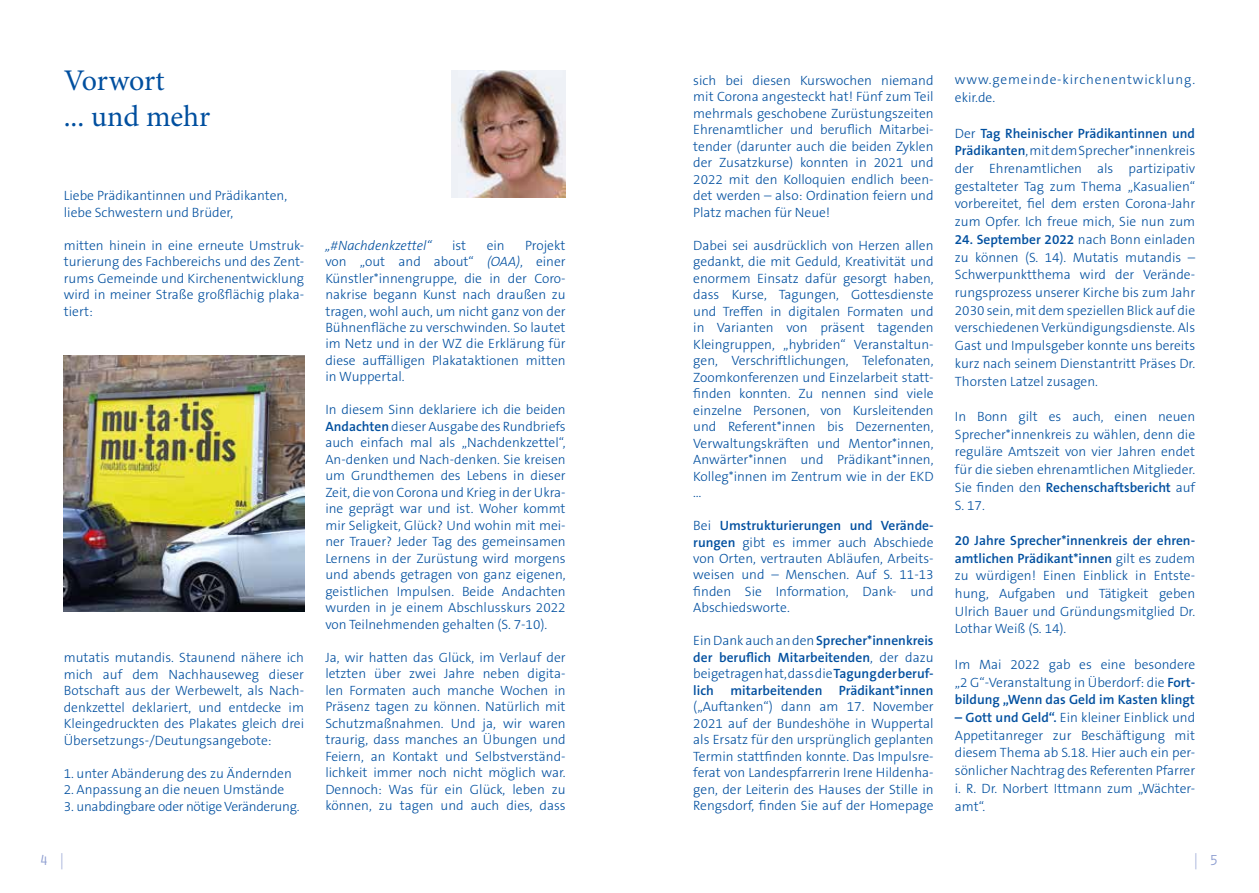
<style>
.page{position:relative;width:1259px;height:893px;background:#fff}
.page>*{position:absolute;margin:0;border:0;box-sizing:border-box;transform-origin:0 0}
.t1{font:30px/36px "Minion Pro";letter-spacing:-.005em;color:#004f9f}
.t2{font:15px "Orator Std";color:#8e9ed1}
.t3{font:300 13.5px/16.5px "The Sans OT3";color:#004f9f;text-align:justify}
.t4{font:600 13.5px/16.5px "The Sans OT6";color:#004f9f}
.t5{font:300 13.5px/17.7px "The Sans OT3";letter-spacing:.06em;color:#004f9f}
.t6{font:300 13.5px "The Sans OT3";letter-spacing:-.02em;color:#004f9f}
.t7{font:italic 300 13.5px "The Sans OT3";color:#004f9f}
.s1{font-family:"The Sans OT3";font-weight:300}
.s2{font-family:"The Sans OT6";font-weight:600}
.s3{font-style:italic}
</style>
<div class="page">
<img style="left:64px;top:355px;width:240px;height:256px">
<img style="left:451px;top:71px;width:115px;height:127px">
<h1 class="t1" style="left:64px;top:62px;width:148px">Vorwort<br>... und mehr</h1>
<p class="t3" style="left:693px;top:72px;width:242px">sich bei diesen Kurswochen niemand mit Corona angesteckt hat! Fünf zum Teil mehrmals geschobene Zurüstungszeiten Ehrenamtlicher und beruflich Mitarbei&shy;tender (darunter auch die beiden Zyklen der Zusatzkurse) konnten in 2021 und 2022 mit den Kolloquien endlich been&shy;det werden – also: Ordination feiern und Platz machen für Neue!</p>
<p class="t3" style="left:693px;top:237px;width:242px">Dabei sei ausdrücklich von Herzen allen gedankt, die mit Geduld, Kreativität und enormem Einsatz dafür gesorgt haben, dass Kurse, Tagungen, Gottesdienste und Treffen in digitalen Formaten und in Varianten von präsent tagenden Kleingruppen, „hybriden“ Veranstaltun&shy;gen, Verschriftlichungen, Telefonaten, Zoomkonferenzen und Einzelarbeit statt&shy;finden konnten. Zu nennen sind viele einzelne Personen, von Kursleitenden und Referent*innen bis Dezernenten, Verwaltungskräften und Mentor*innen, Anwärter*innen und Prädikant*innen, Kolleg*innen im Zentrum wie in der EKD …</p>
<p class="t4" style="left:693px;top:517px;width:242px"><span class="s1">Bei</span> Umstrukturierungen und Verände-</p>
<p class="t3" style="left:693px;top:534px;width:242px"><span class="s2">rungen</span> gibt es immer auch Abschiede von Orten, vertrauten Abläufen, Arbeits&shy;weisen und – Menschen. Auf S. 11-13 finden Sie Information, Dank- und Abschiedsworte.</p>
<p class="t4" style="left:693px;top:633px;width:242px"><span class="s1">Ein Dank auch an den</span> Sprecher*innenkreis der beruflich Mitarbeitenden<span class="s1">, der dazu</span></p>
<p class="t3" style="left:693px;top:666px;width:242px">beigetragen hat, dass die <span class="s2">Tagung der beruf-</span></p>
<p class="t4" style="left:693px;top:682px;width:242px">lich mitarbeitenden Prädikant*innen</p>
<p class="t3" style="left:693px;top:699px;width:242px">(„Auftanken“) dann am 17. November 2021 auf der Bundeshöhe in Wuppertal als Ersatz für den ursprünglich geplanten Termin stattfinden konnte. Das Impulsre&shy;ferat von Landespfarrerin Irene Hildenha&shy;gen, der Leiterin des Hauses der Stille in Rengsdorf, finden Sie auf der Homepage</p>
<p class="t3" style="left:64px;top:187px;width:225px">Liebe Prädikantinnen und Prädikanten, liebe Schwestern und Brüder,</p>
<p class="t3" style="left:64px;top:237px;width:242px">mitten hinein in eine erneute Umstruk&shy;turierung des Fachbereichs und des Zent&shy;rums Gemeinde und Kirchenentwicklung wird in meiner Straße großflächig plaka&shy;tiert:</p>
<p class="t7" style="left:325px;top:236px;width:108px">„#Nachdenkzettel“</p>
<p class="t3" style="left:452px;top:237px;width:16px">ist</p>
<p class="t3" style="left:487px;top:237px;width:20px">ein</p>
<p class="t3" style="left:325px;top:237px;width:242px;text-indent:200px">Projekt von „out and about“ <span class="s3">(OAA)</span>, einer Künstler*innengruppe, die in der Coro&shy;nakrise begann Kunst nach draußen zu tragen, wohl auch, um nicht ganz von der Bühnenfläche zu verschwinden. So lautet im Netz und in der WZ die Erklärung für diese auffälligen Plakataktionen mitten in Wuppertal.</p>
<p class="t3" style="left:325px;top:402px;width:242px">In diesem Sinn deklariere ich die beiden <span class="s2">Andachten</span> dieser Ausgabe des Rundbriefs auch einfach mal als „Nachdenkzettel“, An-denken und Nach-denken. Sie kreisen um Grundthemen des Lebens in dieser Zeit, die von Corona und Krieg in der Ukra&shy;ine geprägt war und ist. Woher kommt mir Seligkeit, Glück? Und wohin mit mei&shy;ner Trauer? Jeder Tag des gemeinsamen Lernens in der Zurüstung wird morgens und abends getragen von ganz eigenen, geistlichen Impulsen. Beide Andachten wurden in je einem Abschlusskurs 2022 von Teilnehmenden gehalten (S. 7-10).</p>
<p class="t3" style="left:325px;top:649px;width:242px">Ja, wir hatten das Glück, im Verlauf der letzten über zwei Jahre neben digita&shy;len Formaten auch manche Wochen in Präsenz tagen zu können. Natürlich mit Schutzmaßnahmen. Und ja, wir waren traurig, dass manches an Übungen und Feiern, an Kontakt und Selbstverständ&shy;lichkeit immer noch nicht möglich war.<br>Dennoch: Was für ein Glück, leben zu können, zu tagen und auch dies, dass</p>
<p class="t3" style="left:64px;top:649px;width:242px">mutatis mutandis. Staunend nähere ich mich auf dem Nachhauseweg dieser Botschaft aus der Werbewelt, als Nach&shy;denkzettel deklariert, und entdecke im Kleingedruckten des Plakates gleich drei Übersetzungs-/Deutungsangebote:</p>
<p class="t3" style="left:64px;top:765px;width:230px">1. unter Abänderung des zu Ändernden</p>
<p class="t3" style="left:64px;top:781px;width:222px">2. Anpassung an die neuen Umstände</p>
<p class="t6" style="left:64px;top:797px;width:237px">3. unabdingbare oder nötige Veränderung.</p>
<p class="t5" style="left:955px;top:71px;width:242px">www.gemeinde-kirchenentwicklung. ekir.de.</p>
<p class="t4" style="left:955px;top:125px;width:242px"><span class="s1">Der</span> Tag Rheinischer Prädikantinnen und</p>
<p class="t3" style="left:955px;top:142px;width:242px;line-height:17.7px"><span class="s2">Prädikanten</span>,mit dem Sprecher*innenkreis der Ehrenamtlichen als partizipativ gestalteter Tag zum Thema „Kasualien“ vorbereitet, fiel dem ersten Corona-Jahr zum Opfer. Ich freue mich, Sie nun zum</p>
<p class="t4" style="left:955px;top:231px;width:242px">24. September 2022 <span class="s1">nach Bonn einladen</span></p>
<p class="t3" style="left:955px;top:248px;width:242px;line-height:17.7px">zu können (S. 14). Mutatis mutandis – Schwerpunktthema wird der Verände&shy;rungsprozess unserer Kirche bis zum Jahr 2030 sein, mit dem speziellen Blick auf die verschiedenen Verkündigungsdienste. Als Gast und Impulsgeber konnte uns bereits kurz nach seinem Dienstantritt Präses Dr.<br>Thorsten Latzel zusagen.</p>
<p class="t3" style="left:955px;top:408px;width:242px;line-height:17.7px">In Bonn gilt es auch, einen neuen Sprecher*innenkreis zu wählen, denn die reguläre Amtszeit von vier Jahren endet für die sieben ehrenamtlichen Mitglieder.</p>
<p class="t4" style="left:955px;top:479px;width:242px"><span class="s1">Sie finden den</span> Rechenschaftsbericht <span class="s1">auf</span></p>
<p class="t3" style="left:955px;top:497px;width:31px">S. 17.</p>
<p class="t4" style="left:955px;top:532px;width:242px;line-height:17.7px">20 Jahre Sprecher*innenkreis der ehren&shy;amtlichen Prädikant*innen <span class="s1">gilt es zudem</span></p>
<p class="t3" style="left:955px;top:567px;width:242px;line-height:17.7px">zu würdigen! Einen Einblick in Entste&shy;hung, Aufgaben und Tätigkeit geben Ulrich Bauer und Gründungsmitglied Dr.<br>Lothar Weiß (S. 14).</p>
<p class="t3" style="left:955px;top:656px;width:242px;line-height:17.7px">Im Mai 2022 gab es eine besondere „2 G“-Veranstaltung in Überdorf: die <span class="s2">Fort-</span></p>
<p class="t4" style="left:955px;top:692px;width:242px">bildung „Wenn das Geld im Kasten klingt</p>
<p class="t3" style="left:955px;top:709px;width:242px;line-height:17.7px"><span class="s2">– Gott und Geld“.</span> Ein kleiner Einblick und Appetitanreger zur Beschäftigung mit diesem Thema ab S.18. Hier auch ein per&shy;sönlicher Nachtrag des Referenten Pfarrer i. R. Dr. Norbert Ittmann zum „Wächter&shy;amt“.</p>
<p class="t2" style="left:39px;top:849px;width:28px">4 |</p>
<p class="t2" style="left:1191px;top:849px;width:28px">| 5</p>
</div>
